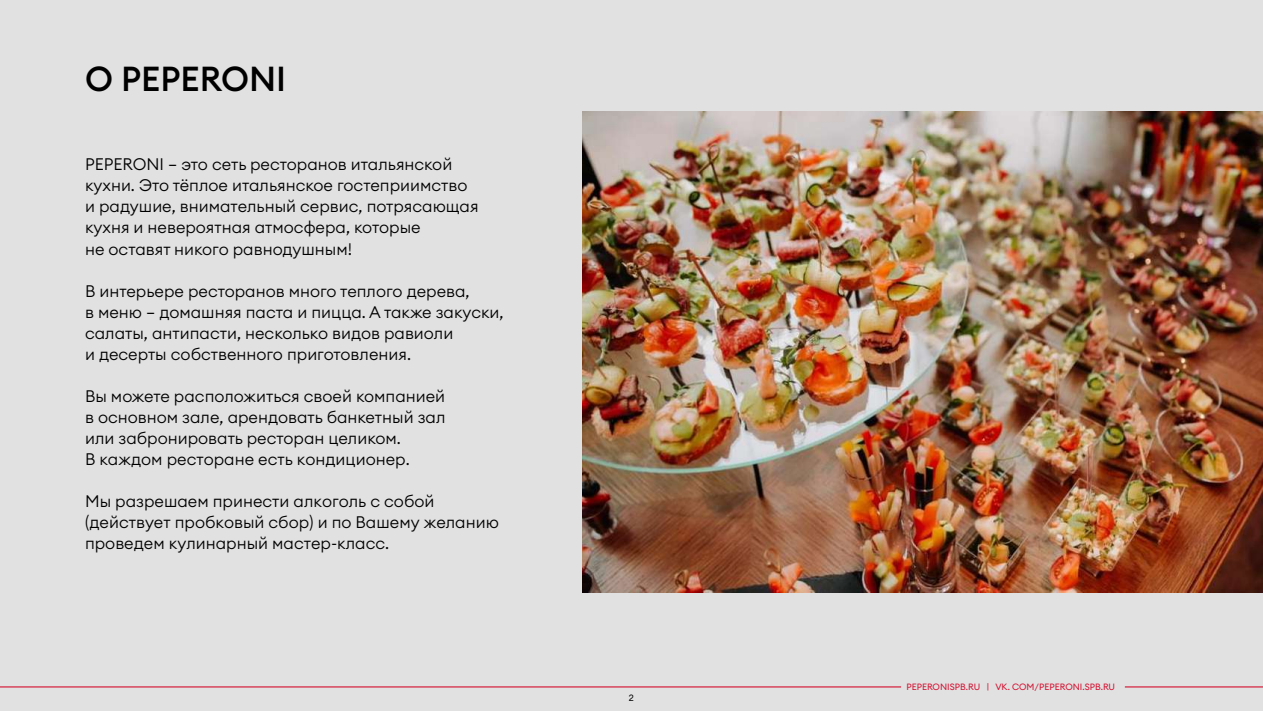
<style>
.page{position:relative;width:1263px;height:711px;background:#fff}
.page>*{position:absolute;margin:0;border:0;box-sizing:border-box;transform-origin:0 0}
.t1{font:500 34.2px "Euclid Circular A";color:#000}
.t2{font:300 16.5px/21px "Euclid Circular A";color:#000}
.t3{font:9px "Euclid Circular A";color:#d41030}
.t4{font:9px "Euclid Circular A";color:#000}
</style>
<div class="page">
<div style="left:0;top:0;width:1263px;height:710px;background:#e1e1e1"></div>
<hr style="left:0;top:685px;width:901px;height:2px;background:#d41030">
<hr style="left:1125px;top:685px;width:138px;height:2px;background:#d41030">
<img style="left:583px;top:111px;width:680px;height:481px">
<h1 class="t1" style="left:85px;top:56px;width:203px">O PEPERONI</h1>
<p class="t2" style="left:85px;top:154px;width:395px">PEPERONI – это сеть ресторанов итальянской кухни. Это тёплое итальянское гостеприимство и радушие, внимательный сервис, потрясающая кухня и невероятная атмосфера, которые<br>не оставят никого равнодушным!</p>
<p class="t2" style="left:85px;top:280px;width:420px">В интерьере ресторанов много теплого дерева,<br>в меню — домашняя паста и пицца. А также закуски, салаты, антипасти, несколько видов равиоли<br>и десерты собственного приготовления.</p>
<p class="t2" style="left:85px;top:385px;width:362px">Вы можете расположиться своей компанией в основном зале, арендовать банкетный зал или забронировать ресторан целиком.<br>В каждом ресторане есть кондиционер.</p>
<p class="t2" style="left:85px;top:490px;width:415px">Мы разрешаем принести алкоголь с собой (действует пробковый сбор) и по Вашему желанию проведем кулинарный мастер-класс.</p>
<p class="t4" style="left:629px;top:691px;width:7px">2</p>
<p class="t3" style="left:906px;top:680px;width:210px">PEPERONISPB.RU | VK. COM/PEPERONI.SPB.RU</p>
</div>
